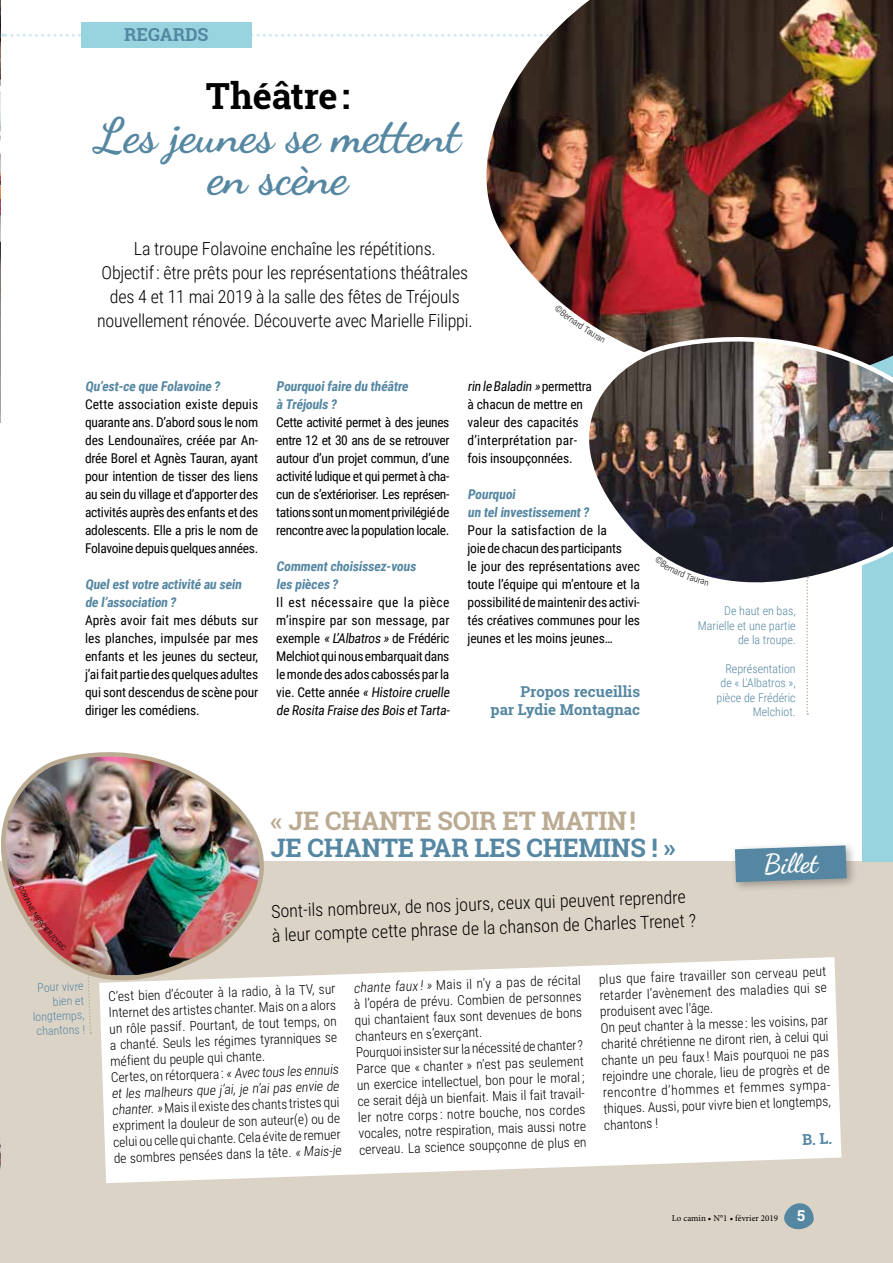
<style>
.page{position:relative;width:893px;height:1263px;background:#fff}
.page>*{position:absolute;margin:0;border:0;box-sizing:border-box;transform-origin:0 0}
.t1{font:700 48px/42px "Dancing Script";color:#5587a2;text-align:center}
.t2{font:700 36px "Roboto Slab";color:#000}
.t3{font:700 27px "Dancing Script";color:#fff}
.t4{font:700 25.5px "Roboto Slab";letter-spacing:-.01em;color:#5587a2}
.t5{font:700 25.5px "Roboto Slab";letter-spacing:-.01em;color:#bbab93}
.t6{font:300 18px/24px "Roboto Condensed";letter-spacing:-.01em;color:#000}
.t7{font:700 18px "Roboto Slab";color:#5587a2}
.t8{font:700 15px/18px "Roboto Slab";color:#5587a2;text-align:right}
.t9{font:700 15px "Roboto Slab";color:#fff}
.t10{font:13.5px/18px "Roboto Condensed";letter-spacing:-.01em;color:#000;text-align:justify}
.t11{font:300 13.5px/16.2px "Roboto Condensed";color:#000}
.t12{font:700 13.5px/18px "Roboto Condensed";color:#5587a2}
.t13{font:300 12px/14.4px "Roboto Condensed";color:#5587a2;text-align:right}
.t14{font:9px "Minion Pro";color:#000}
</style>
<div class="page">
<div style="left:0;top:862px;width:893px;height:401px;background:#dcd3c7"></div>
<div style="left:863px;top:0;width:30px;height:862px;background:#98d4df"></div>
<svg style="left:784px;top:1203px;width:30px;height:27px"></svg>
<svg style="left:100px;top:957px;width:741px;height:226px;background:#fbfaf9"></svg>
<img style="left:0;top:752px;width:301px;height:266px">
<svg style="left:87px;top:974px;width:5px;height:60px"></svg>
<svg style="left:1px;top:33px;width:484px;height:4px"></svg>
<div style="left:81px;top:23px;width:170px;height:25px;background:#98d4df"></div>
<img style="left:485px;top:0;width:408px;height:311px">
<img style="left:0;top:0;width:1px;height:422px">
<img style="left:0;top:1138px;width:1px;height:32px">
<img style="left:589px;top:311px;width:304px;height:317px">
<svg style="left:806px;top:577px;width:2px;height:138px"></svg>
<div style="left:730px;top:840px;width:128px;height:53px;background:#000;opacity:.3"></div>
<svg style="left:735px;top:845px;width:112px;height:37px;background:#6490a7"></svg>
<svg style="left:554px;top:304px;width:51px;height:39px"></svg>
<svg style="left:655px;top:555px;width:53px;height:30px"></svg>
<svg style="left:16px;top:878px;width:51px;height:73px"></svg>
<h3 class="t7" style="left:124px;top:23px;width:86px">REGARDS</h3>
<h2 class="t2" style="left:206px;top:71px;width:146px">Théâtre:</h2>
<h1 class="t1" style="left:95px;top:114px;width:367px">Les jeunes se mettent en scène</h1>
<h3 class="t6" style="left:97px;top:236px;width:377px;text-align:center">La troupe Folavoine enchaîne les répétitions.<br>Objectif : être prêts pour les représentations théâtrales des 4 et 11 mai 2019 à la salle des fêtes de Tréjouls nouvellement rénovée. Découverte avec Marielle Filippi.</h3>
<p class="t12" style="left:85px;top:377px;width:139px">Qu’est-ce que Folavoine ?</p>
<p class="t10" style="left:85px;top:395px;width:175px">Cette association existe depuis quarante ans. D’abord sous le nom des Lendounaïres, créée par An&shy;drée Borel et Agnès Tauran, ayant pour intention de tisser des liens au sein du village et d’apporter des activités auprès des enfants et des adolescents. Elle a pris le nom de Folavoine depuis quelques années.</p>
<p class="t12" style="left:85px;top:575px;width:160px">Quelestvotre activité au sein de l’association ?</p>
<p class="t10" style="left:85px;top:611px;width:175px">Après avoir fait mes débuts sur les planches, impulsée par mes enfants et les jeunes du secteur, j’ai fait partie des quelques adultes qui sont descendus de scène pour diriger les comédiens.</p>
<p class="t12" style="left:276px;top:377px;width:136px">Pourquoifaire du théâtre à Tréjouls ?</p>
<p class="t10" style="left:276px;top:413px;width:175px">Cette activité permet à des jeunes entre 12 et 30 ans de se retrouver autour d’un projet commun, d’une activité ludique et qui permet à cha&shy;cun de s’extérioriser. Les représen&shy;tations sont un moment privilégié de rencontre avec la population locale.</p>
<p class="t12" style="left:276px;top:557px;width:144px">Commentchoisissez-vous les pièces ?</p>
<p class="t10" style="left:276px;top:593px;width:177px;text-align:left">Il est nécessaire que la pièce m’inspire par son message, par exemple «L’Albatros» de Frédéric<br>Melchiot qui nous embarquait dans le monde des ados cabossés par la v i e . C ett e a n n é e « Histoire cruelle de Rosita Fraise des Bois etTarta-</p>
<p class="t10" style="left:467px;top:377px;width:126px;text-align:left">rin le Baladin » permettra à chacun de mettre en valeur des capacités d’interprétation par&shy;fois insoupçonnées.</p>
<p class="t12" style="left:467px;top:485px;width:125px">Pourquoi<br>un telinvestissement?</p>
<p class="t10" style="left:467px;top:521px;width:174px;text-align:left">Pour la satisfaction de la<br>joie de chacun des participants<br>le jour des représentations avec toute l’équipe qui m’entoure et la possibilité de maintenir des activi&shy;tés créatives communes pour les jeunes et les moins jeunes…</p>
<p class="t8" style="left:491px;top:682px;width:151px">Propos recueillis<br>par Lydie Montagnac</p>
<p class="t13" style="left:698px;top:603px;width:99px">De haut en bas,<br>Marielle et une partie de la troupe.</p>
<p class="t13" style="left:716px;top:661px;width:81px">Représentation de « L'Albatros », pièce de Frédéric<br>Melchiot.</p>
<h3 class="t5" style="left:271px;top:803px;width:366px">« JE CHANTE SOIR ET MATIN!</h3>
<h3 class="t4" style="left:271px;top:830px;width:406px">JE CHANTE PAR LES CHEMINS ! »</h3>
<h3 class="t3" style="left:763px;top:847px;width:56px;rotate:-2deg">Bill et</h3>
<p class="t13" style="left:32px;top:980px;width:53px;rotate:-2deg">Pour vivre bien et longtemps, chantons !</p>
<h3 class="t6" style="left:271px;top:898px;width:426px;rotate:-2deg">Sont-ils nombreux, de nos jours, ceux qui peuvent reprendre à leur compte cette phrase de la chanson de Charles Trenet ?</h3>
<p class="t11" style="left:108px;top:988px;width:229px;rotate:-2deg">C’est bien d’écouter à la radio, à la TV, sur Internet des artistes chanter. Mais on a alors un rôle passif. Pourtant, de tout temps, on a chanté. Seuls les régimes tyranniques se méfient du peuple qui chante.<br>Certes, on rétorquera : « Avec tous les ennuis et les malheurs que j’ai, je n’ai pas envie de chanter. » Mais il existe des chants tristes qui expriment la douleur de son auteur(e) ou de celui ou celle qui chante. Cela évite de remuer de sombres pensées dans la tête. « Mais-je</p>
<p class="t11" style="left:353px;top:979px;width:239px;rotate:-2deg">chante faux ! » Mais il n’y a pas de récital<br>à l’opéra de prévu. Combien de personnes qui chantaient faux sont devenues de bons chanteurs en s’exerçant.<br>Pourquoi insister sur la nécessité de chanter ?<br>Parce que « chanter » n’est pas seulement un exercice intellectuel, bon pour le moral ; ce serait déjà un bienfait. Mais il fait travail&shy;ler notre corps : notre bouche, nos cordes vocales, notre respiration, mais aussi notre cerveau. La science soupçonne de plus en</p>
<p class="t11" style="left:599px;top:971px;width:239px;rotate:-2deg">plus que faire travailler son cerveau peut retarder l’avènement des maladies qui se produisent avec l’âge.<br>On peut chanter à la messe : les voisins, par charité chrétienne ne diront rien, à celui qui chante un peu faux ! Mais pourquoi ne pas rejoindre une chorale, lieu de progrès et de rencontre d’hommes et femmes sympa&shy;thiques. Aussi, pour vivre bien et longtemps, chantons !</p>
<p class="t8" style="left:802px;top:1130px;width:32px;rotate:-2deg">B. L.</p>
<p class="t14" style="left:672px;top:1212px;width:108px">Lo camin • N°1 • février 2019</p>
<p class="t9" style="left:797px;top:1205px;width:9px">5</p>
<p class="t14" style="left:679px;top:1212px;width:81px">Lo camin • N°2 • avril</p>
</div>
